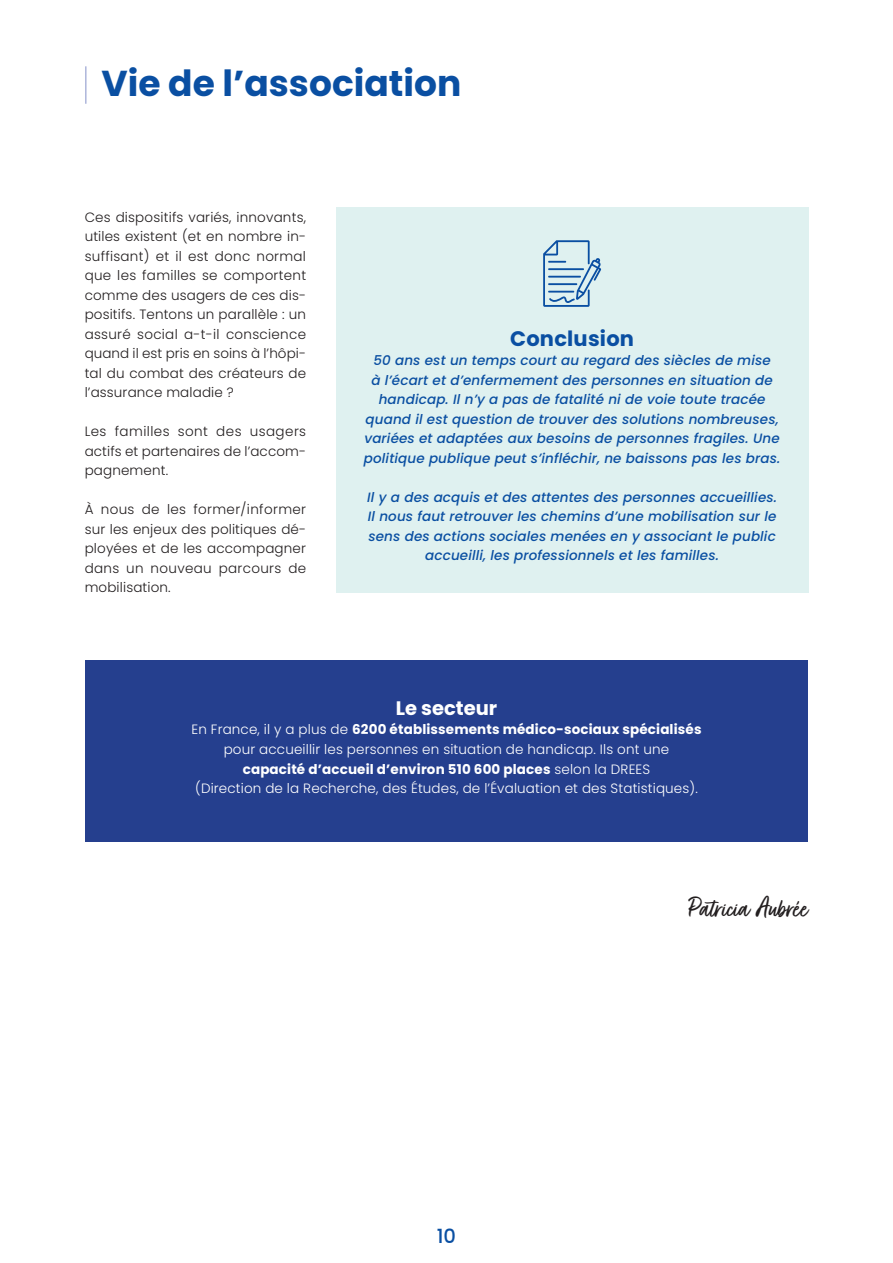
<style>
.page{position:relative;width:893px;height:1263px;background:#fff}
.page>*{position:absolute;margin:0;border:0;box-sizing:border-box;transform-origin:0 0}
.t1{font:700 36px "Poppins";color:#0a4fa2}
.t2{font:31.5px "Fave Script Pro";letter-spacing:-.01em;color:#231f20}
.t3{font:700 21px "Poppins";letter-spacing:.01em;color:#0a4fa2}
.t4{font:700 19.5px "Poppins";color:#fff}
.t5{font:500 19.5px "Poppins";color:#0a4fa2}
.t6{font:italic 500 13.5px/19.5px "Poppins";letter-spacing:.01em;color:#0a4fa2;text-align:center}
.t7{font:300 13.5px/19.5px "Poppins";letter-spacing:.01em;color:#231f20;text-align:justify}
.t8{font:300 13.5px/19.5px "Poppins";letter-spacing:.01em;color:#fff;text-align:center}
.s1{font-weight:700}
</style>
<div class="page">
<hr style="left:85px;top:66px;width:2px;height:38px;background:#aeb6db">
<div style="left:85px;top:660px;width:722px;height:181px;background:#253f8e"></div>
<div style="left:336px;top:207px;width:472px;height:386px;background:#dff1f0"></div>
<svg style="left:543px;top:240px;width:58px;height:67px"></svg>
<p class="t1" style="left:102px;top:62px;width:361px">Vie de l’association</p>
<p class="t7" style="left:85px;top:207px;width:223px">Ces dispositifs variés, innovants, utiles existent (et en nombre in&shy;suffisant) et il est donc normal que les familles se comportent comme des usagers de ces dis&shy;positifs. Tentons un parallèle : un assuré social a-t-il conscience quand il est pris en soins à l’hôpi&shy;tal du combat des créateurs de l’assurance maladie ?</p>
<p class="t7" style="left:85px;top:422px;width:223px">Les familles sont des usagers actifs et partenaires de l’accom&shy;pagnement.</p>
<p class="t7" style="left:85px;top:500px;width:223px">À nous de les former/informer sur les enjeux des politiques dé&shy;ployées et de les accompagner dans un nouveau parcours de mobilisation.</p>
<p class="t3" style="left:510px;top:326px;width:125px">Conclusion</p>
<p class="t6" style="left:364px;top:351px;width:418px">50 ans est un temps court au regard des siècles de mise<br>à l’écart et d’enfermement des personnes en situation de handicap. Il n’y a pas de fatalité ni de voie toute tracée quand il est question de trouver des solutions nombreuses, variées et adaptées aux besoins de personnes fragiles. Une politique publique peut s’infléchir, ne baissons pas les bras.</p>
<p class="t6" style="left:367px;top:487px;width:411px">Il y a des acquis et des attentes des personnes accueillies.<br>Il nous faut retrouver les chemins d’une mobilisation sur le sens des actions sociales menées en y associant le public accueilli, les professionnels et les familles.</p>
<p class="t4" style="left:396px;top:697px;width:103px">Le secteur</p>
<p class="t8" style="left:191px;top:720px;width:512px">En France, il y a plus de <span class="s1">6200 établissements médico-sociaux spécialisés </span>pour accueillir les personnes en situation de handicap. Ils ont une <span class="s1">capacité d’accueil d’environ 510 600 places</span> selon la DREES<br>(Direction de la Recherche, des Études, de l’Évaluation et des Statistiques).</p>
<p class="t5" style="left:437px;top:1225px;width:21px">10</p>
<p class="t2" style="left:690px;top:890px;width:120px">Patricia Aubrée</p>
</div>
